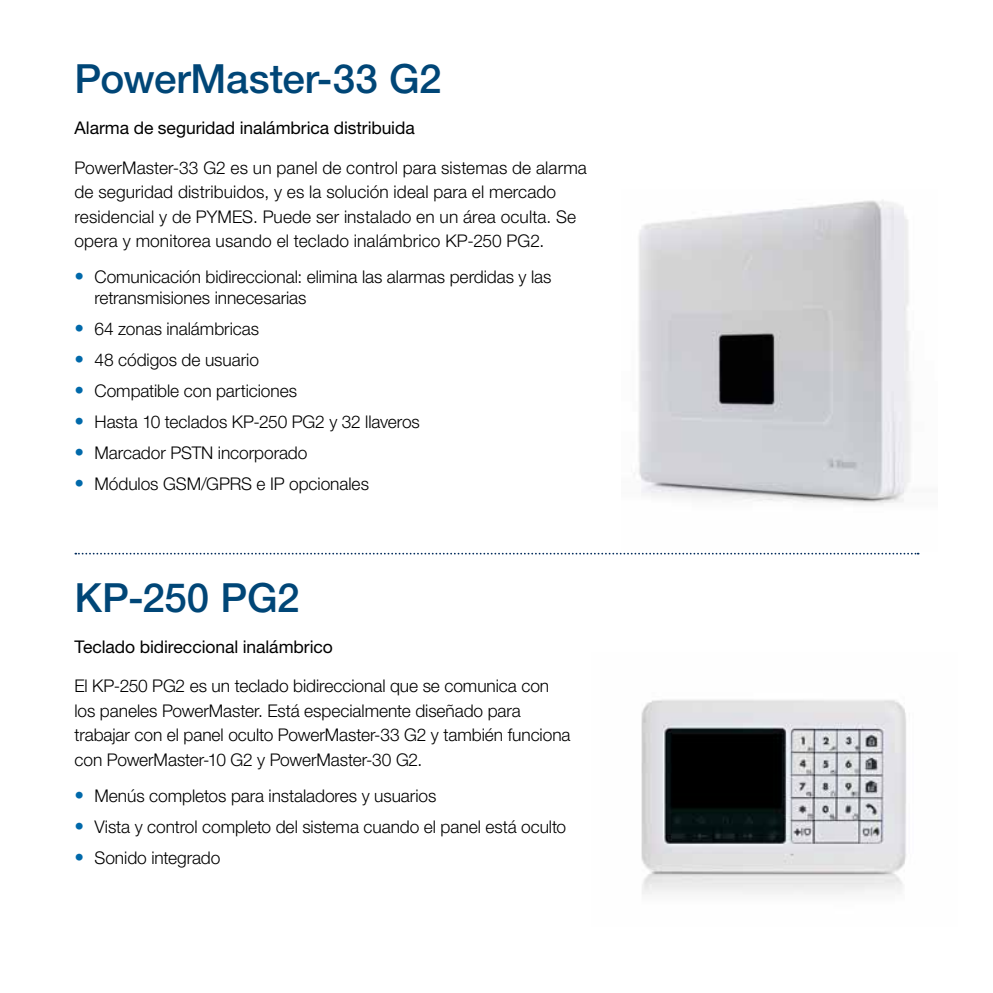
<style>
.page{position:relative;width:993px;height:993px;background:#fff}
.page>*{position:absolute;margin:0;border:0;box-sizing:border-box;transform-origin:0 0}
.t1{font:500 40.25px "Helvetica Neue LT Pro";color:#004677}
.t2{font:300 19.25px "Helvetica Neue LT Pro";color:#0069aa}
.t3{font:300 17.5px/24.5px "Helvetica Neue LT Pro";letter-spacing:-.005em;color:#000}
.t4{font:17.5px "Helvetica Neue LT Pro";letter-spacing:-.005em;color:#000}
</style>
<div class="page">
<img style="left:641px;top:700px;width:265px;height:194px">
<img style="left:634px;top:200px;width:277px;height:305px">
<hr style="left:0;top:0;width:1px;height:992px;background:#002b5c">
<svg style="left:75px;top:552px;width:843px;height:2px"></svg>
<h1 class="t1" style="left:74px;top:55px;width:368px">PowerMaster-33 G2</h1>
<p class="t4" style="left:74px;top:117px;width:342px">Alarma de seguridad inalámbrica distribuida</p>
<p class="t3" style="left:74px;top:155px;width:514px">PowerMaster-33 G2 es un panel de control para sistemas de alarma de seguridad distribuidos y, es la solución ideal para el mercado residencial y de PYMES. Puede ser instalado en un área oculta. Se opera y monitorea usando el teclado inalámbrico KP-250 PG2.</p>
<p class="t3" style="left:94px;top:264px;width:458px">Comunicación bidireccional: elimina las alarmas perdidas y las</p>
<p class="t2" style="left:74px;top:264px;width:11px">•</p>
<p class="t2" style="left:74px;top:316px;width:11px">•</p>
<p class="t3" style="left:94px;top:282px;width:214px;line-height:31px">retransmisiones innecesarias<br>64 zonas inalámbricas</p>
<p class="t2" style="left:74px;top:347px;width:11px">•</p>
<p class="t3" style="left:94px;top:347px;width:166px">48 códigos de usuario</p>
<p class="t2" style="left:74px;top:378px;width:11px">•</p>
<p class="t3" style="left:94px;top:378px;width:204px">Compatible con particiones</p>
<p class="t2" style="left:74px;top:409px;width:11px">•</p>
<p class="t3" style="left:94px;top:409px;width:327px">Hasta 10 teclados KP-250 PG y2 32 llaveros</p>
<p class="t2" style="left:74px;top:440px;width:11px">•</p>
<p class="t3" style="left:94px;top:440px;width:214px">Marcador PSTN incorporado</p>
<p class="t2" style="left:74px;top:471px;width:11px">•</p>
<p class="t3" style="left:94px;top:471px;width:276px">Módulos GSM/GPRS IPe opcionales</p>
<h1 class="t1" style="left:74px;top:573px;width:227px">KP-250 PG2</h1>
<p class="t4" style="left:74px;top:636px;width:260px">Teclado bidireccional inalámbrico</p>
<p class="t3" style="left:74px;top:673px;width:497px">El KP-250 PG2 es un teclado bidireccional que se comunica con los paneles PowerMaster. Está especialmente diseñado para trabajar con el panel oculto PowerMaster-33 G y2 también funciona con PowerMaster-10 G y2 PowerMaster-30 G2.</p>
<p class="t3" style="left:94px;top:782px;width:343px">Menús completos para instaladores y usuarios</p>
<p class="t2" style="left:74px;top:783px;width:11px">•</p>
<p class="t2" style="left:74px;top:814px;width:11px">•</p>
<p class="t2" style="left:74px;top:844px;width:11px">•</p>
<p class="t3" style="left:94px;top:813px;width:473px">Vista y control completo del sistema cuando el panel está oculto</p>
<p class="t3" style="left:94px;top:844px;width:127px">Sonido integrado</p>
</div>
